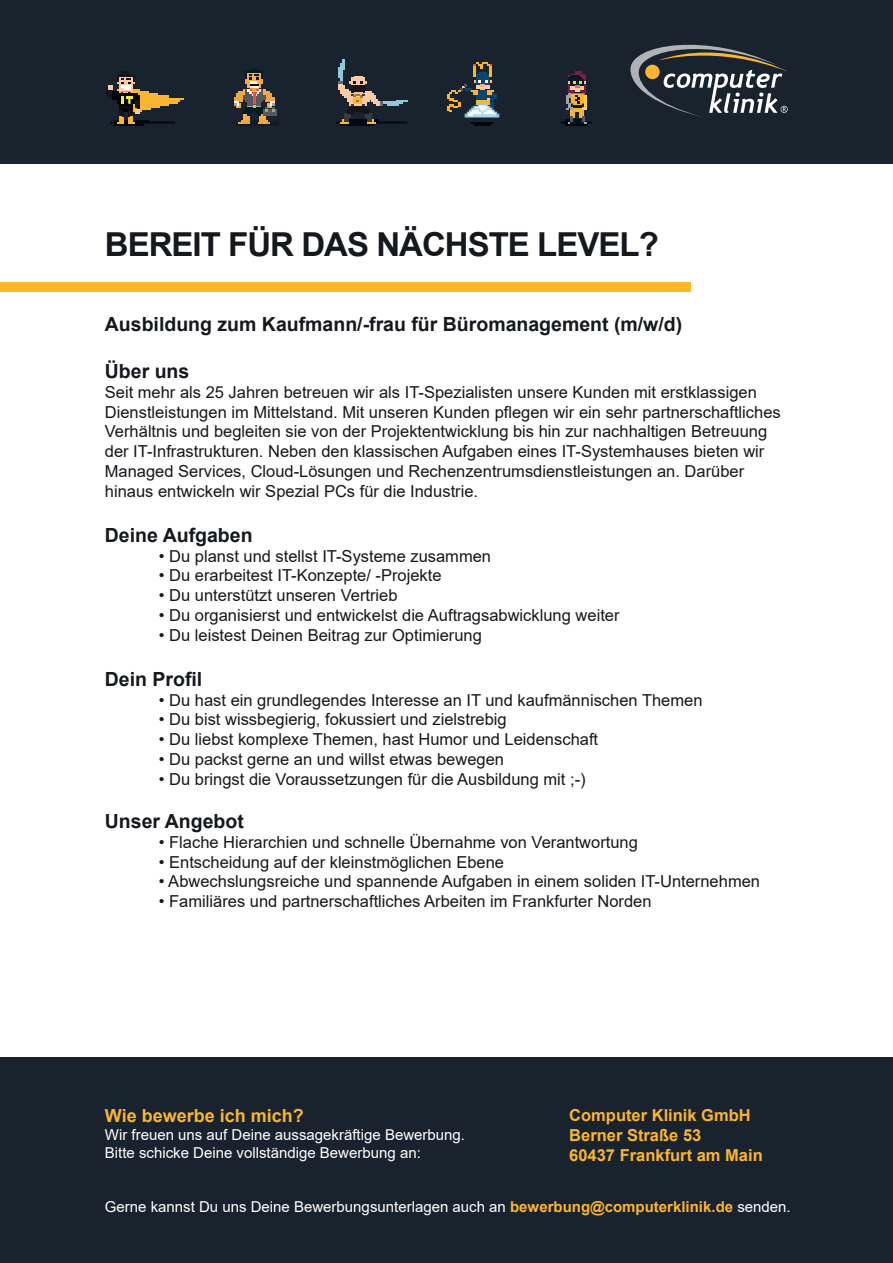
<style>
.page{position:relative;width:893px;height:1263px;background:#fff}
.page>*{position:absolute;margin:0;border:0;box-sizing:border-box;transform-origin:0 0}
.t1{font:700 33px "Arial";letter-spacing:-.03em;color:#15181c}
.t2{font:700 19.5px "Arial";color:#15181c}
.t3{font:700 18px "Arial";color:#fcb530}
.t4{font:16.5px/19.8px "Arial";color:#15181c}
.t5{font:700 16.5px/19.8px "Arial";color:#fcb530}
.t6{font:15px/18px "Arial";color:#fff}
.s1{font-weight:700;color:#fcb530}
</style>
<div class="page">
<div style="left:0;top:1058px;width:893px;height:205px;background:#19232e"></div>
<div style="left:0;top:282px;width:690px;height:9px;background:#fcb828"></div>
<div style="left:0;top:0;width:893px;height:164px;background:#19232e"></div>
<hr style="left:115px;top:124px;width:29px;height:2px;background:#03070f">
<hr style="left:153px;top:98px;width:31px;height:2px;background:#fcb530">
<svg style="left:106px;top:72px;width:74px;height:52px"></svg>
<hr style="left:340px;top:124px;width:34px;height:2px;background:#03070f">
<svg style="left:336px;top:60px;width:71px;height:64px"></svg>
<hr style="left:565px;top:124px;width:23px;height:2px;background:#03070f">
<hr style="left:571px;top:108px;width:13px;height:4px;background:#fcb530">
<hr style="left:580px;top:108px;width:4px;height:16px;background:#fcb530">
<hr style="left:571px;top:108px;width:4px;height:16px;background:#fcb530">
<svg style="left:561px;top:116px;width:31px;height:8px"></svg>
<svg style="left:566px;top:72px;width:20px;height:38px"></svg>
<hr style="left:236px;top:124px;width:41px;height:2px;background:#121b21">
<svg style="left:232px;top:68px;width:48px;height:56px"></svg>
<hr style="left:471px;top:122px;width:22px;height:2px;background:#03070f">
<svg style="left:474px;top:124px;width:17px;height:2px"></svg>
<svg style="left:447px;top:62px;width:52px;height:56px"></svg>
<svg style="left:630px;top:44px;width:158px;height:73px"></svg>
<div style="left:645px;top:65px;width:15px;height:14px;background:#fcb432;border-radius:50%"></div>
<h1 class="t1" style="left:105px;top:221px;width:556px">BEREIT FÜR DAS NÄCHSTE LEVEL?</h1>
<p class="t2" style="left:105px;top:310px;width:579px">Ausbildung zum Kaufmann/-frau für Büromanagement (m/w/d)</p>
<p class="t2" style="left:105px;top:357px;width:86px">Über uns</p>
<p class="t4" style="left:105px;top:382px;width:677px">Seit mehr als 25 Jahren betreuen wir als IT-Spezialisten unsere Kunden mit erstklassigen Dienstleistungen im Mittelstand. Mit unseren Kunden pflegen wir ein sehr partnerschaftliches Verhältnis und begleiten sie von der Projektentwicklung bis hin zur nachhaltigen Betreuung der IT-Infrastrukturen. Neben den klassischen Aufgaben eines IT-Systemhauses bieten wir Managed Services, Cloud-Lösungen und Rechenzentrumsdienstleistungen an. Darüber hinaus entwickeln wir Spezial PCs für die Industrie.</p>
<p class="t2" style="left:105px;top:521px;width:149px">Deine Aufgaben</p>
<p class="t4" style="left:159px;top:546px;width:334px">• Du planst und stellst IT-Systeme zusammen</p>
<p class="t4" style="left:159px;top:565px;width:284px">• Du erarbeitest IT-Konzepte/ -Projekte</p>
<p class="t4" style="left:159px;top:585px;width:240px">• Du unterstützt unseren Vertrieb</p>
<p class="t4" style="left:159px;top:605px;width:462px">• Du organisierst und entwickelst die Auftragsabwicklung weiter</p>
<p class="t4" style="left:159px;top:625px;width:325px">• Du leistest Deinen Beitrag zur Optimierung</p>
<p class="t2" style="left:105px;top:665px;width:99px">Dein Profil</p>
<p class="t4" style="left:159px;top:690px;width:545px">• Du hast ein grundlegendes Interesse an IT und kaufmännischen Themen</p>
<p class="t4" style="left:159px;top:709px;width:349px">• Du bist wissbegierig, fokussiert und zielstrebig</p>
<p class="t4" style="left:159px;top:729px;width:441px">• Du liebst komplexe Themen, hast Humor und Leidenschaft</p>
<p class="t4" style="left:159px;top:749px;width:347px">• Du packst gerne an und willst etwas bewegen</p>
<p class="t4" style="left:159px;top:769px;width:428px">• Du bringst die Voraussetzungen für die Ausbildung mit ;-)</p>
<p class="t2" style="left:105px;top:807px;width:141px">Unser Angebot</p>
<p class="t4" style="left:159px;top:832px;width:481px">• Flache Hierarchien und schnelle Übernahme von Verantwortung</p>
<p class="t4" style="left:159px;top:852px;width:347px">• Entscheidung auf der kleinstmöglichen Ebene</p>
<p class="t4" style="left:159px;top:871px;width:603px">• Abwechslungsreiche und spannende Aufgaben in einem soliden IT-Unternehmen</p>
<p class="t4" style="left:159px;top:891px;width:494px">• Familiäres und partnerschaftliches Arbeiten im Frankfurter Norden</p>
<p class="t5" style="left:569px;top:1105px;width:195px">Computer Klinik GmbH<br>Berner Straße 53<br>60437 Frankfurt am Main</p>
<p class="t3" style="left:105px;top:1103px;width:200px">Wie bewerbe ich mich?</p>
<p class="t6" style="left:105px;top:1126px;width:362px">Wir freuen uns auf Deine aussagekräftige Bewerbung.<br>Bitte schicke Deine vollständige Bewerbung an:</p>
<p class="t6" style="left:105px;top:1198px;width:687px">Gerne kannst Du uns Deine Bewerbungsunterlagen auch an <span class="s1">bewerbung@computerklinik.de</span> senden.</p>
</div>
